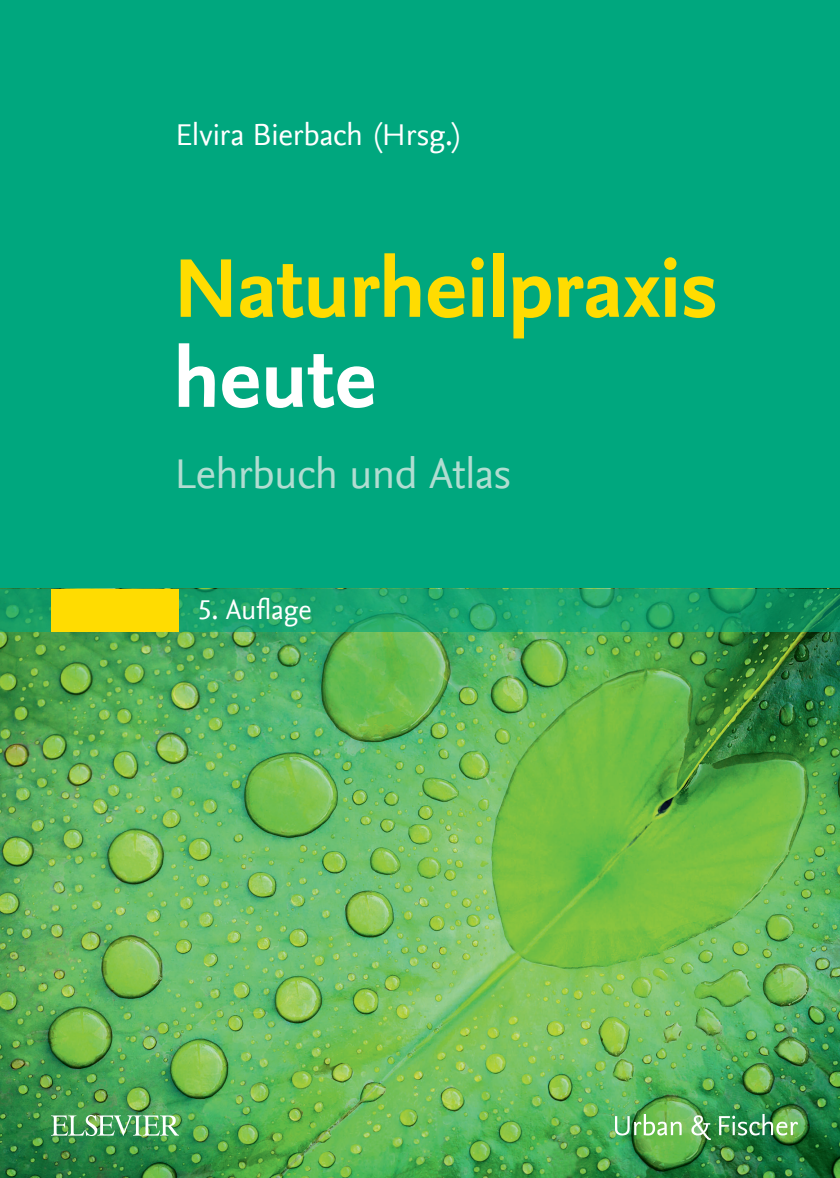
<style>
.page{position:relative;width:840px;height:1178px;background:#00a77e}
.page>*{position:absolute;margin:0;border:0;box-sizing:border-box;transform-origin:0 0}
.t1{font:700 87px/90px "Nexus Sans Offc";letter-spacing:-.01em;color:#ffdc01}
.t2{font:43.5px "Nexus Sans Offc";letter-spacing:-.015em;color:#b1ddd1}
.t3{font:31.5px "Nexus Sans Offc";letter-spacing:-.01em;color:#fff}
.t4{font:28.5px "Nexus Sans Offc";letter-spacing:-.01em;color:#fff}
.s1{color:#fff}
</style>
<div class="page">
<img style="left:0;top:631px;width:840px;height:547px">
<svg style="left:0;top:589px;width:840px;height:42px;background:#1aa16a"></svg>
<div style="left:51px;top:589px;width:128px;height:42px;background:#ffdc01"></div>
<img style="left:51px;top:1116px;width:128px;height:19px">
<img style="left:616px;top:1114px;width:181px;height:26px">
<p class="t3" style="left:175px;top:117px;width:285px">Elvira Bierbach (Hrsg.)</p>
<p class="t1" style="left:173px;top:247px;width:547px">Naturheilpraxis <span class="s1">heute</span></p>
<p class="t2" style="left:174px;top:449px;width:338px">Lehrbuch und Atlas</p>
<p class="t4" style="left:198px;top:593px;width:115px">5. Auflage</p>
</div>
